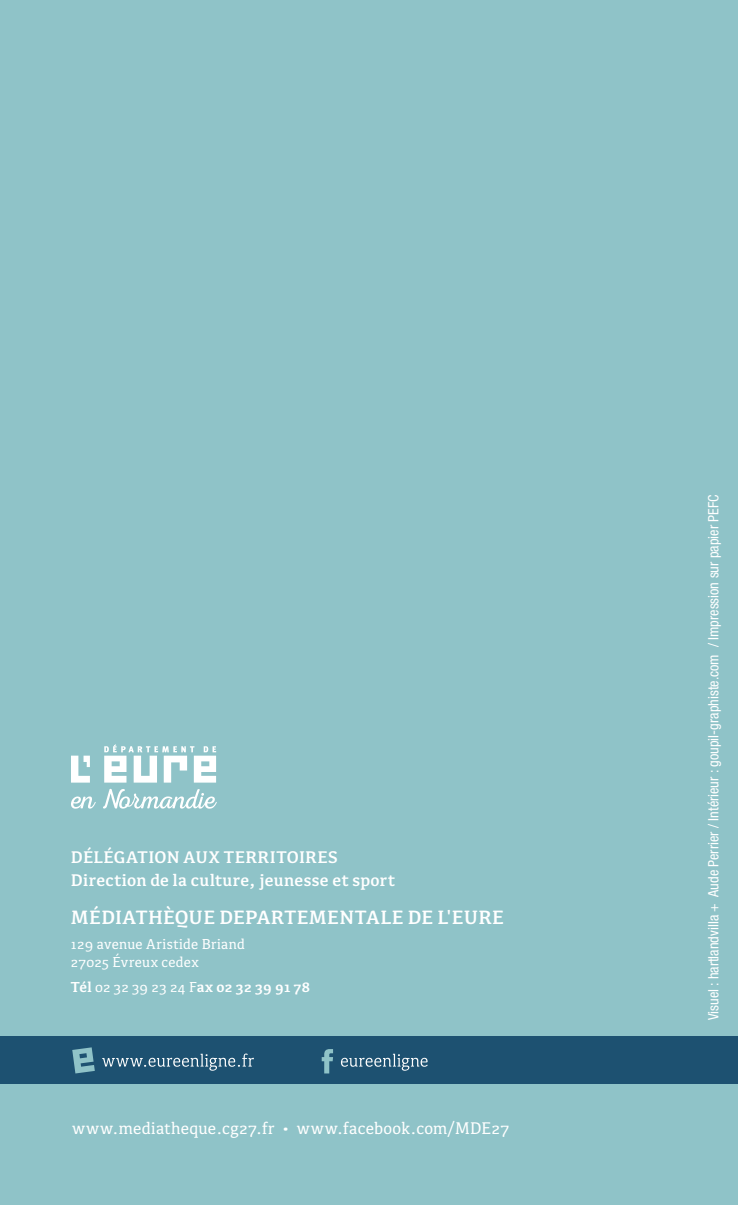
<style>
.page{position:relative;width:738px;height:1205px;background:#fff}
.page>*{position:absolute;margin:0;border:0;box-sizing:border-box;transform-origin:0 0}
.t1{font:600 20px "Kefa II Pro";color:#fff}
.t2{font:600 17.5px/22.5px "Kefa II Pro";letter-spacing:.025em;color:#fff}
.t3{font:17.5px "Kefa II Pro";letter-spacing:.02em;color:#fff}
.t4{font:15px/18px "Kefa II Pro";letter-spacing:.02em;color:#fff}
.t5{font:700 15px "Kefa II Pro";letter-spacing:.015em;color:#fff}
.t6{font:condensed 14.25px "Helvetica Neue LT Pro";color:#fff}
.s1{font-weight:400}
</style>
<div class="page">
<div style="left:0;top:0;width:737px;height:1205px;background:#8fc3c8"></div>
<div style="left:0;top:1037px;width:737px;height:47px;background:#1d5171"></div>
<svg style="left:72px;top:1047px;width:23px;height:26px"></svg>
<svg style="left:102px;top:1049px;width:325px;height:24px"></svg>
<svg style="left:71px;top:755px;width:19px;height:27px"></svg>
<svg style="left:104px;top:744px;width:112px;height:38px"></svg>
<svg style="left:71px;top:796px;width:25px;height:12px"></svg>
<svg style="left:103px;top:789px;width:114px;height:19px"></svg>
<p class="t2" style="left:71px;top:846px;width:325px">Délégation aux territoires<br>Direction de la culture, jeunesse et sport</p>
<h1 class="t1" style="left:71px;top:905px;width:200px">MéDIATHèQUE DEPARTE</h1>
<h1 class="t1" style="left:309px;top:905px;width:32px">MENTALE</h1>
<h1 class="t1" style="left:407px;top:905px;width:58px">DE L'EURE</h1>
<p class="t4" style="left:71px;top:934px;width:175px">129 avenue Aristide Briand<br>27025 Évreux cedex</p>
<p class="t5" style="left:71px;top:978px;width:241px">Tél <span class="s1">02 32 39 23 24 F</span>ax 02 32 39 91 78</p>
<p class="t3" style="left:72px;top:1118px;width:438px">www.mediatheque.cg27.fr • www.facebook.com/MDE27</p>
<p class="t6" style="left:704px;top:1020px;width:527px;rotate:-90deg">Visuel : hartlandvilla + Aude Perrier / Intérieur : goupil-graphiste.com / Impression sur papier PEFC</p>
</div>
